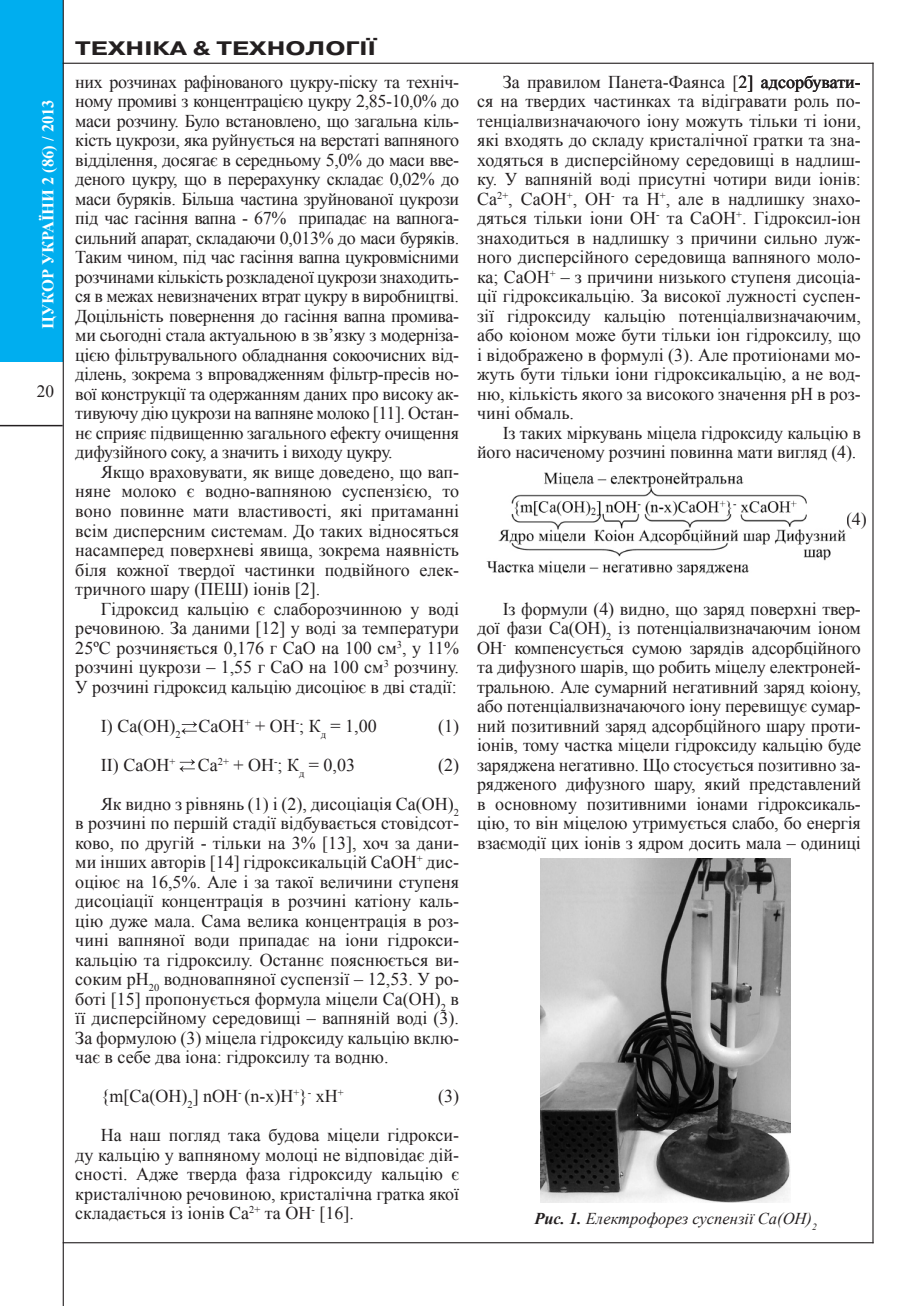
<style>
.page{position:relative;width:915px;height:1306px;background:#fff}
.page>*{position:absolute;margin:0;border:0;box-sizing:border-box;transform-origin:0 0}
.колонтитул{font:700 19.5px "Pragmatica C";color:#231f20;scale:1.3 1}
.Текст{font:18px/19.5px "Times New Roman";letter-spacing:-.01em;color:#231f20;text-align:justify}
.t1{font:17.25px "Times New Roman";color:#231f20}
.Рис{font:italic 16.5px "Times New Roman";color:#231f20}
.t2{font:700 16.5px "Times New Roman";color:#fff}
.s1{font-weight:700}
</style>
<div class="page">
<div style="left:0;top:0;width:63px;height:362px;background:#00aeef"></div>
<hr style="left:0;top:425px;width:63px;height:1px;background:#231f20">
<hr style="left:872px;top:63px;width:1px;height:1180px;background:#231f20">
<hr style="left:63px;top:0;width:1px;height:1305px;background:#231f20">
<hr style="left:63px;top:63px;width:810px;height:1px;background:#231f20">
<hr style="left:63px;top:1242px;width:810px;height:1px;background:#231f20">
<img style="left:540px;top:858px;width:250px;height:343px">
<img style="left:486px;top:473px;width:360px;height:102px">
<svg style="left:181px;top:721px;width:16px;height:13px"></svg>
<svg style="left:179px;top:759px;width:16px;height:12px"></svg>
<p class="t2" style="left:37px;top:329px;width:231px;rotate:-90deg">ЦУКОР УКРАЇНИ 2 (86) / 2013</p>
<p class="t1" style="left:37px;top:380px;width:19px">20</p>
<p class="колонтитул" style="left:75px;top:38px;width:232px">ТЕХНІКА &amp; ТЕХНОЛОГІЇ</p>
<p class="Текст" style="left:75px;top:72px;width:385px">них розчинах рафінованого цукру-піску та техніч&shy;ному промиві з концентрацією цукру 2,85-10,0% до маси розчину. Було встановлено, що загальна кіль&shy;кість цукрози, яка руйнується на верстаті вапняного відділення, досягає в середньому 5,0% до маси вве&shy;деного цукру, що в перерахунку складає 0,02% до маси буряків. Більша частина зруйнованої цукрози під час гасіння вапна - 67% припадає на вапнога&shy;сильний апарат, складаючи 0,013% до маси буряків.<br>Таким чином, під час гасіння вапна цукровмісними розчинами кількість розкладеної цукрози знаходить&shy;ся в межах невизначених втрат цукру в виробництві.<br>Доцільність повернення до гасіння вапна промива&shy;ми сьогодні стала актуальною в зв’язку з модерніза&shy;цією фільтрувального обладнання сокоочисних від&shy;ділень, зокрема з впровадженням фільтр-пресів но&shy;вої конструкції та одержанням даних про високу ак&shy;тивуючу дію цукрози на вапняне молоко [11]. Остан&shy;нє сприяє підвищенню загального ефекту очищення дифузійного соку, а значить і виходу цукру.</p>
<p class="Текст" style="left:75px;top:462px;width:385px;text-indent:26px">Якщо враховувати, як вище доведено, що вап&shy;няне молоко є водно-вапняною суспензією, то воно повинне мати властивості, які притаманні всім дисперсним системам. До таких відносяться насамперед поверхневі явища, зокрема наявність біля кожної твердої частинки подвійного елек&shy;тричного шару (ПЕШ) іонів [2].</p>
<p class="Текст" style="left:75px;top:598px;width:385px;text-indent:26px">Гідроксид кальцію є слаборозчинною у воді речовиною. За даними [12] у воді за температури 25ºС розчиняється 0,176 г СаО на 100 см<sup>3</sup>, у 11% розчині цукрози – 1,55 г СаО на 100 см<sup>3</sup> розчину.<br>У розчині гідроксид кальцію дисоціює в дві стадії:</p>
<p class="Текст" style="left:101px;top:715px;width:277px">І) Са(ОН)<sub>2</sub> СаОН<sup>+</sup> + ОН<sup>-</sup>; К<sub>д</sub> = 1,00</p>
<p class="Текст" style="left:438px;top:715px;width:22px">(1)</p>
<p class="Текст" style="left:101px;top:754px;width:256px">ІІ) СаОН<sup>+</sup> Са<sup>2+</sup> + ОН<sup>-</sup>; К<sub>д</sub> = 0,03</p>
<p class="Текст" style="left:438px;top:754px;width:22px">(2)</p>
<p class="Текст" style="left:75px;top:793px;width:385px;text-indent:26px">Як видно з рівнянь (1) і (2), дисоціація Са(ОН)<sub>2 </sub>в розчині по першій стадії відбувається стовідсот&shy;ково, по другій - тільки на 3% [13], хоч за дани&shy;ми інших авторів [14] гідроксикальцій СаОН<sup>+</sup> дис&shy;оціює на 16,5%. Але і за такої величини ступеня дисоціації концентрація в розчині катіону каль&shy;цію дуже мала. Сама велика концентрація в роз&shy;чині вапняної води припадає на іони гідрокси&shy;кальцію та гідроксилу. Останнє пояснюється ви&shy;соким рН<sub>20</sub> водновапняної суспензії – 12,53. У ро&shy;боті [15] пропонується формула міцели Са(ОН)<sub>2</sub> в її дисперсійному середовищі – вапняній воді (3).<br>За формулою (3) міцела гідроксиду кальцію вклю&shy;чає в себе два іона: гідроксилу та водню.</p>
<p class="Текст" style="left:101px;top:1086px;width:244px">{m[Ca(OH)<sub>2</sub>] nOH<sup>-</sup> (n-x)H<sup>+</sup>}<sup>-</sup> хH<sup>+</sup></p>
<p class="Текст" style="left:438px;top:1086px;width:22px">(3)</p>
<p class="Текст" style="left:75px;top:1125px;width:385px;text-indent:26px">На наш погляд така будова міцели гідрокси&shy;ду кальцію у вапняному молоці не відповідає дій&shy;сності. Адже тверда фаза гідроксиду кальцію є кристалічною речовиною, кристалічна гратка якої складається із іонів Са<sup>2+</sup> та ОН<sup>-</sup> [16].</p>
<p class="Текст" style="left:477px;top:72px;width:385px;text-indent:26px">За правилом Панета-Фаянса [2] адсорбувати&shy;ся на твердих частинках та відігравати роль по&shy;тенціалвизначаючого іону можуть тільки ті іони, які входять до складу кристалічної гратки та зна&shy;ходяться в дисперсійному середовищі в надлиш&shy;ку. У вапняній воді присутні чотири види іонів:<br>Са<sup>2+</sup>, СаОН<sup>+</sup>, ОН<sup>-</sup> та Н<sup>+</sup>, але в надлишку знахо&shy;дяться тільки іони ОН<sup>-</sup> та СаОН<sup>+</sup>. Гідроксил-іон знаходиться в надлишку з причини сильно луж&shy;ного дисперсійного середовища вапняного моло&shy;ка; СаОН<sup>+</sup> – з причини низького ступеня дисоціа&shy;ції гідроксикальцію. За високої лужності суспен&shy;зії гідроксиду кальцію потенціалвизначаючим, або коіоном може бути тільки іон гідроксилу, що і відображено в формулі (3). Але протиіонами мо&shy;жуть бути тільки іони гідроксикальцію, а не вод&shy;ню, кількість якого за високого значення рН в роз&shy;чині обмаль.</p>
<p class="Текст" style="left:477px;top:423px;width:385px;text-align:right">Із таких міркувань міцела гідроксиду кальцію в його насиченому розчині повинна мати вигляд (4).</p>
<p class="Текст" style="left:845px;top:509px;width:22px">(4)</p>
<p class="Текст" style="left:477px;top:598px;width:385px;text-indent:26px">Із формули (4) видно, що заряд поверхні твер&shy;дої фази Са(ОН)<sub>2</sub> із потенціалвизначаючим іоном ОН<sup>-</sup> компенсується сумою зарядів адсорбційного та дифузного шарів, що робить міцелу електроней&shy;тральною. Але сумарний негативний заряд коіону, або потенціалвизначаючого іону перевищує сумар&shy;ний позитивний заряд адсорбційного шару проти&shy;іонів, тому частка міцели гідроксиду кальцію буде заряджена негативно. Що стосується позитивно за&shy;рядженого дифузного шару, який представлений в основному позитивними іонами гідроксикаль&shy;цію, то він міцелою утримується слабо, бо енергія взаємодії цих іонів з ядром досить мала – одиниці</p>
<p class="Рис" style="left:534px;top:1207px;width:284px"><span class="s1">Рис. 1.</span> Електрофорез суспензії Са(ОН)<sub>2</sub></p>
</div>
